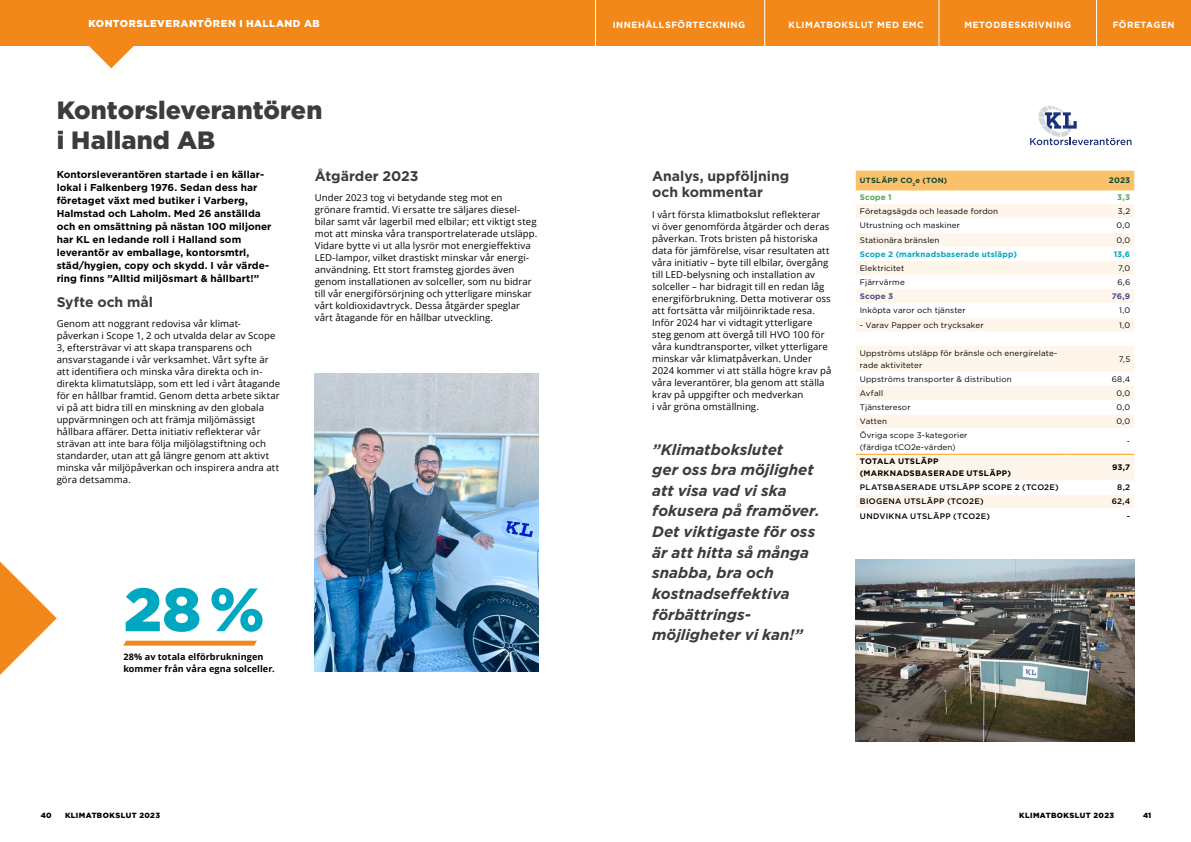
<style>
.page{position:relative;width:1191px;height:842px;background:#fff}
.page>*{position:absolute;margin:0;border:0;box-sizing:border-box;transform-origin:0 0}
.Highlight_-_siffra{font:900 61px "Gotham";color:#00a7c0}
.Rubrik_H2_företag{font:900 25px/30px "Gotham";color:#3c3c3b}
.Citat_-_företag{font:italic 700 15.2px/20.6px "Gotham";color:#3c3c3b}
.Rubrik_H3{font:700 14px/16.5px "Gotham";color:#3c3c3b}
.Ingress{font:700 10px/13px "Gotham";color:#000}
.Rubrik_Header_företag{font:900 10px "Gotham";letter-spacing:.045em;color:#fff}
.Bröd{font:9.5px/12px "Open Sans";letter-spacing:.01em;color:#000}
.t1{font:700 9px "Gotham";letter-spacing:.055em;color:#fff}
.Tabelltext_-_svart{font:700 9px/12px "Open Sans";letter-spacing:.01em;color:#000}
.Tabelltext_-_svart-2{font:8px/12px "Gotham";letter-spacing:.015em;color:#000}
.tabell_Rubrik{font:500 8px "Gotham";letter-spacing:.035em;color:#000}
.tabell_svart_siffror{font:8px "Gotham";color:#000}
.Tabell_-_TOTALT{font:700 8px/12px "Gotham";letter-spacing:.035em;color:#000}
.Scope_2{font:700 8px "Gotham";letter-spacing:.02em;color:#00a7c0}
.tabell_Rubrik_-_siffror{font:500 8px "Gotham";color:#000}
.Scope_1{font:700 8px "Gotham";letter-spacing:.02em;color:#4ba751}
.Scope_3{font:700 8px "Gotham";letter-spacing:.02em;color:#474d88}
.Tabell_-_header_-_siffror{font:700 8px "Gotham";color:#0f4831}
.Scope_2_-_siffror{font:700 8px "Gotham";color:#00a7c0}
.Scope_3_-_siffror{font:700 8px "Gotham";color:#474d88}
.Tabell_-_TOTALT_-_siffror{font:700 8px "Gotham";color:#000}
.Scope_1_-_siffror{font:700 8px "Gotham";color:#4ba751}
.t2{font:900 7.5px "Gotham";letter-spacing:.055em;color:#000}
.Tabell_-_header{font:700 7.5px "Gotham";letter-spacing:.035em;color:#0f4831}
</style>
<div class="page">
<svg style="left:88px;top:45px;width:46px;height:23px"></svg>
<div style="left:0;top:0;width:1191px;height:45px;background:#f18819"></div>
<hr style="left:595px;top:0;width:1px;height:52px;background:#fff">
<hr style="left:764px;top:0;width:1px;height:52px;background:#fff">
<hr style="left:938px;top:0;width:1px;height:52px;background:#fff">
<hr style="left:1096px;top:0;width:1px;height:52px;background:#fff">
<div style="left:855px;top:171px;width:279px;height:19px;background:#fbc06a"></div>
<div style="left:856px;top:204px;width:278px;height:14px;background:#fff6eb"></div>
<svg style="left:856px;top:233px;width:278px;height:275px;fill:#fff6eb"></svg>
<hr style="left:855px;top:454px;width:211px;height:1px;background:#f6a318">
<hr style="left:1066px;top:454px;width:68px;height:1px;background:#f6a318">
<img style="left:855px;top:560px;width:279px;height:182px">
<svg style="left:1030px;top:106px;width:101px;height:39px"></svg>
<img style="left:315px;top:373px;width:224px;height:299px">
<svg style="left:123px;top:641px;width:134px;height:5px"></svg>
<svg style="left:0;top:562px;width:57px;height:113px"></svg>
<h2 class="Rubrik_Header_företag" style="left:88px;top:16px;width:233px">KONTORSLEVERANTÖREN I HALLAND AB</h2>
<p class="Rubrik_H2_företag" style="left:57px;top:94px;width:267px">Kontorsleverantören i Halland AB</p>
<p class="Ingress" style="left:57px;top:168px;width:216px">Kontorsleverantören startade i en källar&shy;lokal i Falkenberg 1976. Sedan dess har företaget växt med butiker i Varberg, Halmstad och Laholm. Med 26 anställda och en omsättning på nästan 100 miljoner har KL en ledande roll i Halland som leverantör av emballage, kontorsmtrl, städ/hygien, copy och skydd. I vår värde&shy;ring finns ”Alltid miljösmart &amp; hållbart!”</p>
<p class="Rubrik_H3" style="left:57px;top:293px;width:98px">Syfte och mål</p>
<p class="Bröd" style="left:57px;top:318px;width:225px">Genom att noggrant redovisa vår klimat&shy;påverkan i Scope 1, 2 och utvalda delar av Scope 3, eftersträvar vi att skapa transparens och ansvarstagande i vår verksamhet. Vårt syfte är att identifiera och minska våra direkta och in&shy;direkta klimatutsläpp, som ett led i vårt åtagande för en hållbar framtid. Genom detta arbete siktar vi på att bidra till en minskning av den globala uppvärmningen och att främja miljömässigt hållbara affärer. Detta initiativ reflekterar vår strävan att inte bara följa miljölagstiftning och standarder, utan att gå längre genom att aktivt minska vår miljöpåverkan och inspirera andra att göra detsamma.</p>
<p class="Rubrik_H3" style="left:315px;top:167px;width:105px">Åtgärder 2023</p>
<p class="Bröd" style="left:315px;top:192px;width:224px">Under 2023 tog vi betydande steg mot en grönare framtid. Vi ersatte tre säljares diesel&shy;bilar samt vår lagerbil med elbilar; ett viktigt steg mot att minska våra transportrelaterade utsläpp.<br>Vidare bytte vi ut alla lysrör mot energieffektiva LED-lampor, vilket drastiskt minskar vår energi&shy;användning. Ett stort framsteg gjordes även genom installationen av solceller, som nu bidrar till vår energiförsörjning och ytterligare minskar vårt koldioxidavtryck. Dessa åtgärder speglar vårt åtagande för en hållbar utveckling.</p>
<p class="Highlight_-_siffra" style="left:124px;top:567px;width:143px">28 %</p>
<p class="Tabelltext_-_svart" style="left:123px;top:650px;width:153px">28% av totala elförbrukningen kommer från våra egna solceller.</p>
<p class="t1" style="left:613px;top:19px;width:134px">INNEHÅLLSFÖRTECKNING</p>
<p class="t1" style="left:788px;top:19px;width:137px">KLIMATBOKSLUT MED EMC</p>
<p class="t1" style="left:964px;top:19px;width:108px">METODBESKRIVNING</p>
<p class="t1" style="left:1112px;top:19px;width:63px">FÖRETAGEN</p>
<p class="Rubrik_H3" style="left:652px;top:167px;width:138px">Analys, uppföljning och kommentar</p>
<p class="Bröd" style="left:652px;top:208px;width:181px">I vårt första klimatbokslut reflekterar<br>vi över genomförda åtgärder och deras påverkan. Trots bristen på historiska data för jämförelse, visar resultaten att våra initiativ – byte till elbilar, övergång till LED-belysning och installation av solceller – har bidragit till en redan låg energiförbrukning. Detta motiverar oss att fortsätta vår miljöinriktade resa.<br>Inför 2024 har vi vidtagit ytterligare steg genom att övergå till HVO 100 för våra kundtransporter, vilket ytterligare minskar vår klimatpåverkan. Under 2024 kommer vi att ställa högre krav på våra leverantörer, bla genom att ställa krav på uppgifter och medverkan<br>i vår gröna omställning.</p>
<p class="Citat_-_företag" style="left:652px;top:439px;width:169px">”Klimatbokslutet<br>ger oss bra möjlighet att visa vad vi ska fokusera på framöver.<br>Det viktigaste för oss är att hitta så många snabba, bra och kostnadseffektiva förbättrings&shy;möjligheter vi kan!”</p>
<p class="Tabell_-_header" style="left:860px;top:176px;width:89px">UTSLÄPP CO<sub>2</sub>e (TON)</p>
<p class="Tabell_-_header_-_siffror" style="left:1108px;top:176px;width:23px">2023</p>
<p class="Scope_1" style="left:859px;top:193px;width:33px">Scope 1</p>
<p class="Scope_1_-_siffror" style="left:1117px;top:193px;width:14px">3,3</p>
<p class="Tabelltext_-_svart-2" style="left:859px;top:205px;width:140px">Företagsägda och leasade fordon</p>
<p class="tabell_svart_siffror" style="left:1117px;top:207px;width:14px">3,2</p>
<p class="Tabelltext_-_svart-2" style="left:859px;top:219px;width:102px">Utrustning och maskiner</p>
<p class="tabell_svart_siffror" style="left:1116px;top:221px;width:15px">0,0</p>
<p class="Tabelltext_-_svart-2" style="left:859px;top:234px;width:81px">Stationära bränslen</p>
<p class="tabell_svart_siffror" style="left:1116px;top:235px;width:15px">0,0</p>
<p class="Scope_2" style="left:859px;top:249px;width:159px">Scope 2 (marknadsbaserade utsläpp)</p>
<p class="Scope_2_-_siffror" style="left:1113px;top:249px;width:18px">13,6</p>
<p class="Tabelltext_-_svart-2" style="left:859px;top:262px;width:46px">Elektricitet</p>
<p class="tabell_svart_siffror" style="left:1118px;top:264px;width:14px">7,0</p>
<p class="Tabelltext_-_svart-2" style="left:859px;top:276px;width:47px">Fjärrvärme</p>
<p class="tabell_svart_siffror" style="left:1117px;top:278px;width:14px">6,6</p>
<p class="Scope_3" style="left:859px;top:292px;width:35px">Scope 3</p>
<p class="Scope_3_-_siffror" style="left:1111px;top:292px;width:20px">76,9</p>
<p class="Tabelltext_-_svart-2" style="left:859px;top:304px;width:107px">Inköpta varor och tjänster</p>
<p class="tabell_svart_siffror" style="left:1119px;top:306px;width:13px">1,0</p>
<p class="Tabelltext_-_svart-2" style="left:859px;top:319px;width:125px">- Varav Papper och trycksaker</p>
<p class="tabell_svart_siffror" style="left:1119px;top:320px;width:13px">1,0</p>
<p class="Tabelltext_-_svart-2" style="left:859px;top:347px;width:199px">Uppströms utsläpp för bränsle och energirelate&shy;rade aktiviteter</p>
<p class="tabell_svart_siffror" style="left:1118px;top:354px;width:13px">7,5</p>
<p class="Tabelltext_-_svart-2" style="left:859px;top:373px;width:153px">Uppströms transporter &amp; distribution</p>
<p class="tabell_svart_siffror" style="left:1111px;top:374px;width:20px">68,4</p>
<p class="Tabelltext_-_svart-2" style="left:859px;top:387px;width:25px">Avfall</p>
<p class="tabell_svart_siffror" style="left:1116px;top:389px;width:15px">0,0</p>
<p class="Tabelltext_-_svart-2" style="left:859px;top:401px;width:52px">Tjänsteresor</p>
<p class="tabell_svart_siffror" style="left:1116px;top:403px;width:15px">0,0</p>
<p class="Tabelltext_-_svart-2" style="left:859px;top:415px;width:29px">Vatten</p>
<p class="tabell_svart_siffror" style="left:1116px;top:417px;width:15px">0,0</p>
<p class="Tabelltext_-_svart-2" style="left:859px;top:429px;width:109px">Övriga scope 3-kategorier (färdiga tCO2e-värden)</p>
<p class="tabell_svart_siffror" style="left:1127px;top:437px;width:5px">-</p>
<p class="Tabell_-_TOTALT" style="left:859px;top:455px;width:153px">TOTALA UTSLÄPP (MARKNADSBASERADE UTSLÄPP)</p>
<p class="Tabell_-_TOTALT_-_siffror" style="left:1112px;top:463px;width:20px">93,7</p>
<p class="tabell_Rubrik" style="left:860px;top:483px;width:200px">PLATSBASERADE UTSLÄPP SCOPE 2 (TCO2E)</p>
<p class="tabell_Rubrik_-_siffror" style="left:1117px;top:483px;width:14px">8,2</p>
<p class="tabell_Rubrik" style="left:860px;top:497px;width:125px">BIOGENA UTSLÄPP (TCO2E)</p>
<p class="tabell_Rubrik_-_siffror" style="left:1111px;top:497px;width:20px">62,4</p>
<p class="tabell_Rubrik" style="left:860px;top:511px;width:132px">UNDVIKNA UTSLÄPP (TCO2E)</p>
<p class="tabell_Rubrik_-_siffror" style="left:1127px;top:511px;width:5px">-</p>
<p class="t2" style="left:41px;top:810px;width:12px">40</p>
<p class="t2" style="left:65px;top:810px;width:97px">KLIMATBOKSLUT 2023</p>
<p class="t2" style="left:1019px;top:810px;width:97px">KLIMATBOKSLUT 2023</p>
<p class="t2" style="left:1143px;top:810px;width:10px">41</p>
</div>
